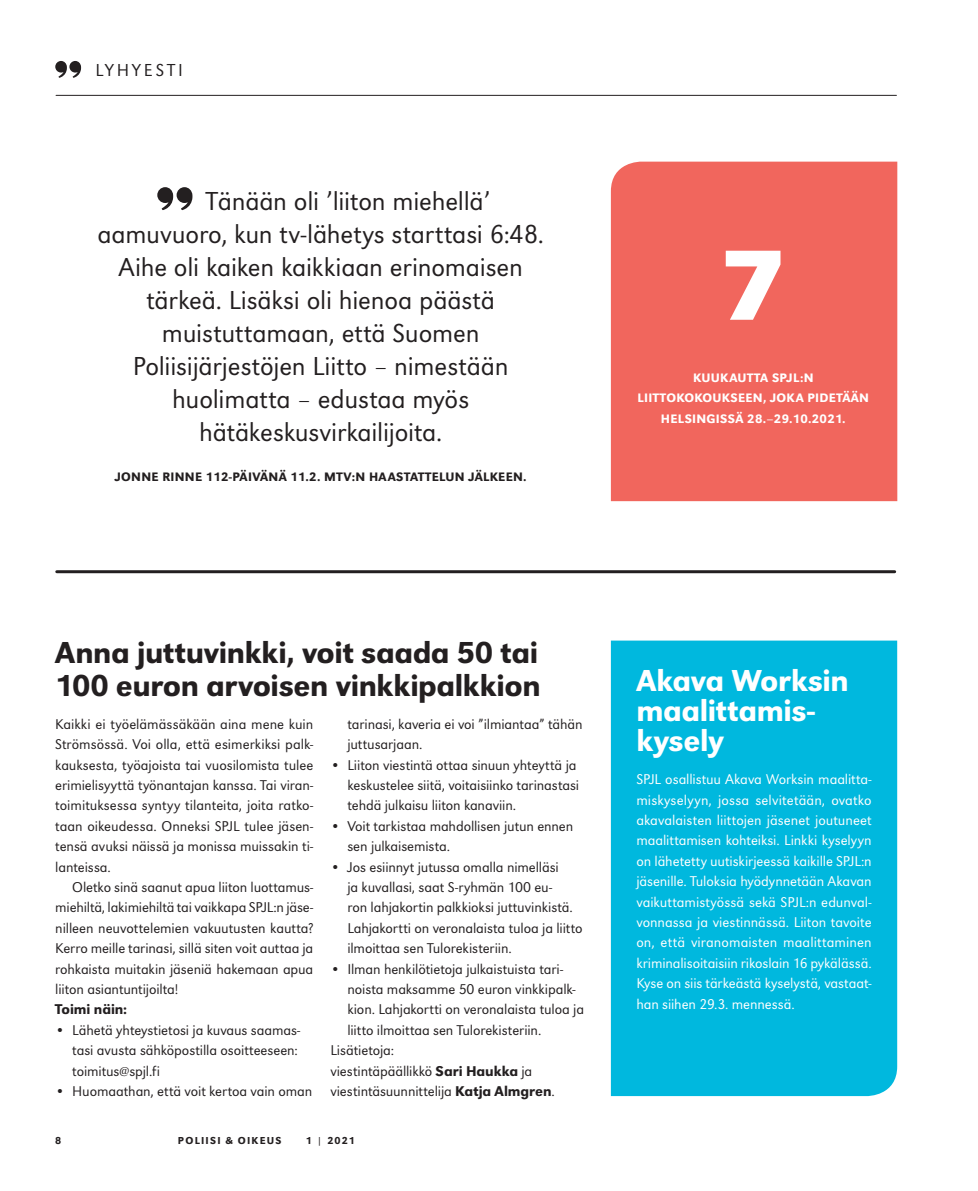
<style>
.page{position:relative;width:978px;height:1191px;background:#fff}
.page>*{position:absolute;margin:0;border:0;box-sizing:border-box;transform-origin:0 0}
._01_Iso_otsikko_URWg{font:700 103.5px "URW Grotesk";color:#fff}
.Pikkuotsikko_URWgrot{font:500 31.5px/33px "URW Grotesk";letter-spacing:-.015em;color:#231f20}
.Pikkuotsikko_URWgrot-2{font:500 31.5px/30px "URW Grotesk";letter-spacing:-.015em;color:#fff}
.Nosto_URWgrotesk_18{font:300 27px "URW Grotesk";letter-spacing:-.005em;color:#231f20}
.Osio{font:300 18px "URW Grotesk";letter-spacing:.165em;color:#231f20}
.Leipis_URWgrotesk{font:300 14.7px/20.4px "URW Grotesk";letter-spacing:-.01em;color:#231f20}
.Leipis_URWgrotesk-2{font:300 14.7px/20.4px "URW Grotesk";letter-spacing:-.005em;color:#fff;text-align:justify}
.Leipis_URWgrotesk_si{font:300 14.7px/20.4px "URW Grotesk";letter-spacing:-.01em;color:#231f20;text-align:justify}
.Leipis_URWgrotesk-3{font:500 14.7px "URW Grotesk";letter-spacing:-.005em;color:#231f20}
._02_Info_otsikko{font:500 12.75px/20.4px "URW Grotesk";letter-spacing:.02em;color:#fff;text-align:center}
._02_Info_otsikko-2{font:500 12.75px "URW Grotesk";letter-spacing:.02em;color:#231f20}
.t1{font:500 10.5px "URW Grotesk";letter-spacing:.115em;color:#231f20}
.s1{font-weight:500}
</style>
<div class="page">
<div style="left:611px;top:162px;width:286px;height:339px;background:#f1665d"></div>
<div style="left:611px;top:640px;width:286px;height:456px;background:#00b8de"></div>
<svg style="left:157px;top:187px;width:35px;height:23px"></svg>
<hr style="left:57px;top:570px;width:838px;height:3px;background:#231f20">
<hr style="left:56px;top:95px;width:840px;height:1px;background:#231f20">
<svg style="left:55px;top:61px;width:26px;height:17px"></svg>
<p class="Osio" style="left:95px;top:59px;width:89px">LYHYESTI</p>
<p class="Nosto_URWgrotesk_18" style="left:206px;top:186px;width:287px">Tänään oli ’liiton miehellä’</p>
<p class="Nosto_URWgrotesk_18" style="left:97px;top:219px;width:448px">aamuvuoro, kun tv-lähetys starttasi 6:48.</p>
<p class="Nosto_URWgrotesk_18" style="left:119px;top:252px;width:406px">Aihe oli kaiken kaikkiaan erinomaisen</p>
<p class="Nosto_URWgrotesk_18" style="left:146px;top:285px;width:350px">tärkeä. Lisäksi oli hienoa päästä</p>
<p class="Nosto_URWgrotesk_18" style="left:162px;top:318px;width:319px">muistuttamaan, että Suomen</p>
<p class="Nosto_URWgrotesk_18" style="left:133px;top:351px;width:377px">Poliisijärjestöjen Liitto – nimestään</p>
<p class="Nosto_URWgrotesk_18" style="left:172px;top:384px;width:299px">huolimatta – edustaa myös</p>
<p class="Nosto_URWgrotesk_18" style="left:199px;top:417px;width:245px">hätäkeskusvirkailijoita.</p>
<p class="_02_Info_otsikko-2" style="left:115px;top:469px;width:413px">JONNE RINNE 112-PÄIVÄNÄ 11.2. MTV:N HAASTATTELUN JÄLKEEN.</p>
<p class="_01_Iso_otsikko_URWg" style="left:722px;top:223px;width:64px">7</p>
<p class="_02_Info_otsikko" style="left:638px;top:367px;width:233px">KUUKAUTTA SPJL:N<br>LIITTOKOKOUKSEEN, JOKA PIDETÄÄN<br>HELSINGISSÄ 28.–29.10.2021.</p>
<p class="Pikkuotsikko_URWgrot" style="left:55px;top:635px;width:487px">Anna juttuvinkki, voit saada 50 tai<br>100 euron arvoisen vinkkipalkkion</p>
<p class="Leipis_URWgrotesk" style="left:55px;top:713px;width:260px;text-align:justify">Kaikki ei työelämässäkään aina mene kuin Strömsössä. Voi olla, että esimerkiksi palk&shy;kauksesta, työajoista tai vuosilomista tulee erimielisyyttä työnantajan kanssa. Tai viran&shy;toimituksessa syntyy tilanteita, joita ratko&shy;taan oikeudessa. Onneksi SPJL tulee jäsen&shy;tensä avuksi näissä ja monissa muissakin ti&shy;lanteissa.</p>
<p class="Leipis_URWgrotesk_si" style="left:55px;top:877px;width:260px;text-indent:17px">Oletko sinä saanut apua liiton luottamus&shy;miehiltä, lakimiehiltä tai vaikkapa SPJL:n jäse&shy;nilleen neuvottelemien vakuutusten kautta?<br>Kerro meille tarinasi, sillä siten voit auttaa ja rohkaista muitakin jäseniä hakemaan apua liiton asiantuntijoilta!</p>
<p class="Leipis_URWgrotesk-3" style="left:55px;top:1001px;width:73px">Toimi näin:</p>
<p class="Leipis_URWgrotesk" style="left:72px;top:1019px;width:230px;text-indent:-17px">• Lähetä yhteystietosi ja kuvaus saamas&shy;tasi avusta sähköpostilla osoitteeseen: toimitus@spjl.fi</p>
<p class="Leipis_URWgrotesk" style="left:55px;top:1081px;width:258px">• Huomaathan, että voit kertoa vain oman</p>
<p class="Leipis_URWgrotesk" style="left:347px;top:713px;width:237px">tarinasi, kaveria ei voi ”ilmiantaa” tähän juttusarjaan.</p>
<p class="Leipis_URWgrotesk" style="left:347px;top:754px;width:233px;text-indent:-17px">• Liiton viestintä ottaa sinuun yhteyttä ja keskustelee siitä, voitaisiinko tarinastasi tehdä julkaisu liiton kanaviin.</p>
<p class="Leipis_URWgrotesk" style="left:347px;top:815px;width:227px;text-indent:-17px">• Voit tarkistaa mahdollisen jutun ennen sen julkaisemista.</p>
<p class="Leipis_URWgrotesk" style="left:347px;top:856px;width:237px;text-indent:-17px">• Jos esiinnyt jutussa omalla nimelläsi<br>ja kuvallasi, saat S-ryhmän 100 eu-<br>ron lahjakortin palkkioksi juttuvinkistä.<br>Lahjakortti on veronalaista tuloa ja liitto ilmoittaa sen Tulorekisteriin.</p>
<p class="Leipis_URWgrotesk" style="left:347px;top:958px;width:238px;text-indent:-17px">• Ilman henkilötietoja julkaistuista tari&shy;noista maksamme 50 euron vinkkipalk&shy;kion. Lahjakortti on veronalaista tuloa ja liitto ilmoittaa sen Tulorekisteriin.</p>
<p class="Leipis_URWgrotesk" style="left:330px;top:1040px;width:65px">Lisätietoja:</p>
<p class="Leipis_URWgrotesk" style="left:330px;top:1060px;width:203px">viestintäpäällikkö <span class="s1">Sari Haukka</span> ja</p>
<p class="Leipis_URWgrotesk" style="left:330px;top:1081px;width:226px">viestintäsuunnittelija <span class="s1">Katja Almgren</span>.</p>
<p class="t1" style="left:55px;top:1134px;width:8px">8</p>
<p class="t1" style="left:178px;top:1134px;width:105px">POLIISI &amp; OIKEUS</p>
<p class="t1" style="left:306px;top:1134px;width:51px">1 | 2021</p>
<p class="Pikkuotsikko_URWgrot-2" style="left:636px;top:665px;width:214px">Akava Worksin maalittamis&shy;kysely</p>
<p class="Leipis_URWgrotesk-2" style="left:636px;top:769px;width:237px">SPJL osallistuu Akava Worksin maalitta&shy;miskyselyyn, jossa selvitetään, ovatko akavalaisten liittojen jäsenet joutuneet maalittamisen kohteiksi. Linkki kyselyyn on lähetetty uutiskirjeessä kaikille SPJL:n jäsenille. Tuloksia hyödynnetään Akavan vaikuttamistyössä sekä SPJL:n edunval&shy;vonnassa ja viestinnässä. Liiton tavoite on, että viranomaisten maalittaminen kriminalisoitaisiin rikoslain 16 pykälässä.<br>Kyse on siis tärkeästä kyselystä, vastaat&shy;han siihen 29.3. mennessä.</p>
</div>
